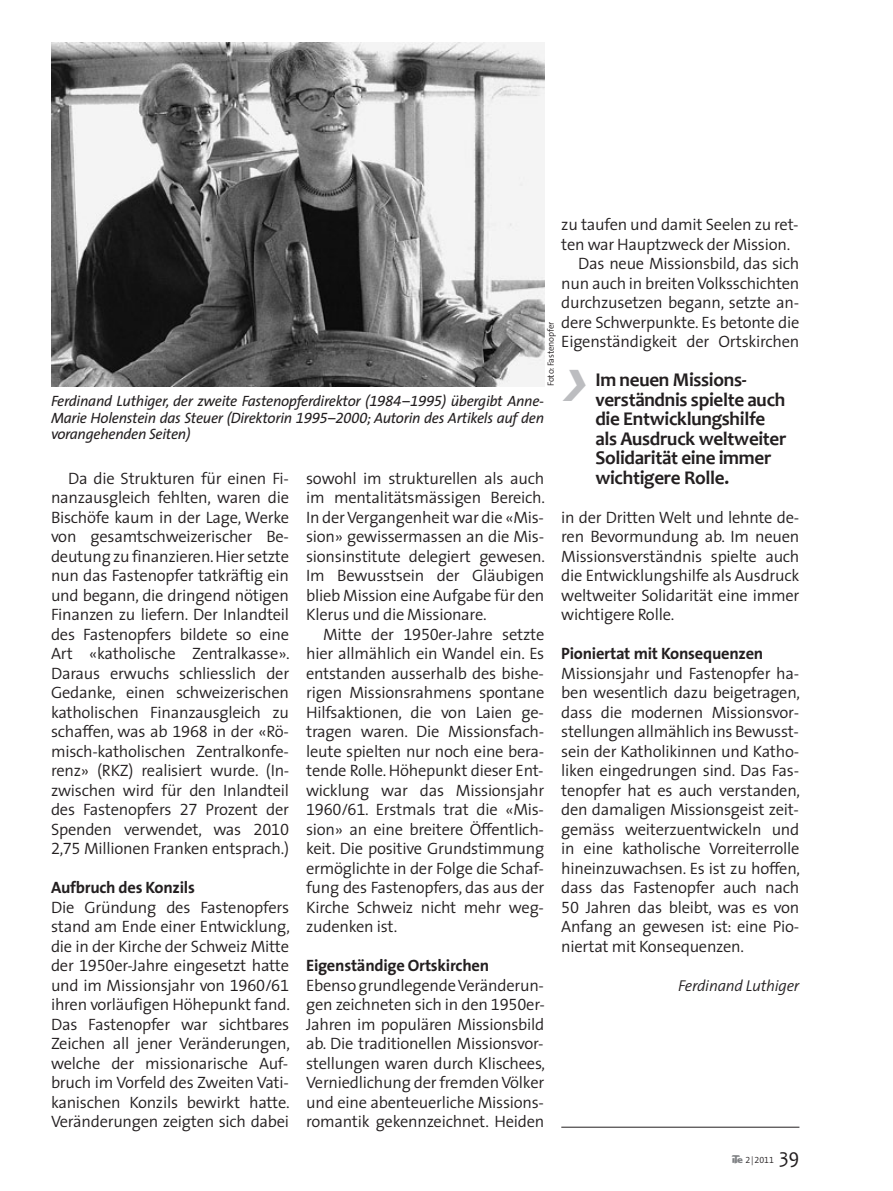
<style>
.page{position:relative;width:893px;height:1191px;background:#fff}
.page>*{position:absolute;margin:0;border:0;box-sizing:border-box;transform-origin:0 0}
.t1{font:21px "Candara";color:#231f20;scale:.94 1}
.t2{font:700 19.5px/19.5px "Candara";letter-spacing:-.015em;color:#231f20}
.t3{font:300 16.5px/19.5px "The Sans SN";letter-spacing:-.015em;color:#231f20;text-align:justify}
.t4{font:700 16.5px "The Sans SN";letter-spacing:-.015em;color:#231f20}
.t5{font:italic 300 15.75px "The Sans SN";letter-spacing:-.015em;color:#231f20}
.t6{font:italic 15px/16.5px "The Sans SN";letter-spacing:-.02em;color:#231f20;text-align:justify}
.t7{font:300 9px "The Sans SN";letter-spacing:-.015em;color:#231f20}
.s1{font-family:"Ite Font";font-weight:400;color:#808285}
</style>
<div class="page">
<img style="left:51px;top:43px;width:493px;height:343px">
<hr style="left:561px;top:1126px;width:238px;height:1px;background:#231f20">
<p class="t3" style="left:561px;top:216px;width:239px">zu taufen und damit Seelen zu ret-</p>
<p class="t3" style="left:561px;top:236px;width:230px">ten war Hauptzweck der Mission.</p>
<p class="t3" style="left:578px;top:255px;width:223px">Das neue Missionsbild, das sich</p>
<p class="t3" style="left:561px;top:275px;width:240px">nun auch in breiten Volksschichten</p>
<p class="t3" style="left:561px;top:294px;width:239px">durchzusetzen begann, setzte an-</p>
<p class="t3" style="left:561px;top:314px;width:240px">dere Schwerpunkte. Es betonte die</p>
<p class="t3" style="left:561px;top:333px;width:240px">Eigenständigkeit der Ortskirchen</p>
<p class="t7" style="left:547px;top:386px;width:66px;rotate:-90deg">Foto: Fastenopfer</p>
<p class="t2" style="left:595px;top:370px;width:193px">Im neuen Missions&shy;verständnis spielte auch die Entwicklungshilfe als Ausdruck weltweiter<br>Solidarität eine immer wichtigere Rolle.</p>
<p class="t6" style="left:51px;top:394px;width:495px">Ferdinand Luthiger, der zweite Fastenopferdirektor (1984–1995) übergibt Anne-Marie Holenstein das Steuer (Direktorin 1995–2000; Autorin des Artikels auf den vorangehenden Seiten)</p>
<p class="t3" style="left:51px;top:470px;width:240px;text-indent:17px">Da die Strukturen für einen Fi&shy;nanzausgleich fehlten, waren die Bischöfe kaum in der Lage, Werke von gesamtschweizerischer Be&shy;deutung zu finanzieren. Hier setzte nun das Fastenopfer tatkräftig ein und begann, die dringend nötigen Finanzen zu liefern. Der Inlandteil des Fastenopfers bildete so eine Art «katholische Zentralkasse».<br>Daraus erwuchs schliesslich der Gedanke, einen schweizerischen katholischen Finanzausgleich zu schaffen, was ab 1968 in der «Rö&shy;misch-katholischen Zentralkonfe&shy;renz» (RKZ) realisiert wurde. (In&shy;zwischen wird für den Inlandteil des Fastenopfers 27 Prozent der Spenden verwendet, was 2010<br>2,75 Millionen Franken entsprach.)</p>
<p class="t4" style="left:51px;top:881px;width:145px">Aufbruch des Konzils</p>
<p class="t3" style="left:51px;top:899px;width:240px">Die Gründung des Fastenopfers stand am Ende einer Entwicklung, die in der Kirche der Schweiz Mitte der 1950er-Jahre eingesetzt hatte und im Missionsjahr von 1960/61 ihren vorläufigen Höhepunkt fand.<br>Das Fastenopfer war sichtbares Zeichen all jener Veränderungen, welche der missionarische Auf&shy;bruch im Vorfeld des Zweiten Vati&shy;kanischen Konzils bewirkt hatte.<br>Veränderungen zeigten sich dabei</p>
<p class="t3" style="left:306px;top:470px;width:240px">sowohl im strukturellen als auch im mentalitätsmässigen Bereich.<br>In der Vergangenheit war die «Mis&shy;sion» gewissermassen an die Mis&shy;sionsinstitute delegiert gewesen.<br>Im Bewusstsein der Gläubigen blieb Mission eine Aufgabe für den Klerus und die Missionare.</p>
<p class="t3" style="left:306px;top:626px;width:240px;text-indent:17px">Mitte der 1950er-Jahre setzte hier allmählich ein Wandel ein. Es entstanden ausserhalb des bishe - rigen Missionsrahmens spontane Hilfsaktionen, die von Laien ge - tragen waren. Die Missionsfach&shy;leute spielten nur noch eine bera&shy;tende Rolle. Höhepunkt dieser Ent&shy;wicklung war das Missionsjahr 1960/61. Erstmals trat die «Mis - sion» an eine breitere Öffentlich&shy;keit. Die positive Grundstimmung ermöglichte in der Folge die Schaf&shy;fung des Fastenopfers, das aus der Kirche Schweiz nicht mehr weg - zudenken ist.</p>
<p class="t4" style="left:306px;top:959px;width:185px">Eigenständige Ortskirchen</p>
<p class="t3" style="left:306px;top:977px;width:240px">Ebenso grundlegende Veränderun&shy;gen zeichneten sich in den 1950er-Jahren im populären Missionsbild ab. Die traditionellen Missionsvor&shy;stellungen waren durch Klischees, Verniedlichung der fremden Völker und eine abenteuerliche Missions&shy;romantik gekennzeichnet. Heiden</p>
<p class="t3" style="left:561px;top:509px;width:240px">in der Dritten Welt und lehnte de&shy;ren Bevormundung ab. Im neuen Missionsverständnis spielte auch die Entwicklungshilfe als Ausdruck weltweiter Solidarität eine immer wichtigere Rolle.</p>
<p class="t4" style="left:561px;top:647px;width:204px">Pioniertat mit Konsequenzen</p>
<p class="t3" style="left:561px;top:665px;width:240px">Missionsjahr und Fastenopfer ha&shy;ben wesentlich dazu beigetragen, dass die modernen Missionsvor&shy;stellungen allmählich ins Bewusst&shy;sein der Katholikinnen und Katho - liken eingedrungen sind. Das Fas&shy;tenopfer hat es auch verstanden, den damaligen Missionsgeist zeit&shy;gemäss weiterzuentwickeln und in eine katholische Vorreiterrolle hineinzuwachsen. Es ist zu hoffen, dass das Fastenopfer auch nach 50 Jahren das bleibt, was es von Anfang an gewesen ist: eine Pio&shy;niertat mit Konsequenzen.</p>
<p class="t5" style="left:678px;top:979px;width:123px">Ferdinand Luthiger</p>
<p class="t7" style="left:732px;top:1156px;width:44px"><span class="s1">a</span> 2|2011</p>
<p class="t1" style="left:779px;top:1143px;width:23px">39</p>
</div>
